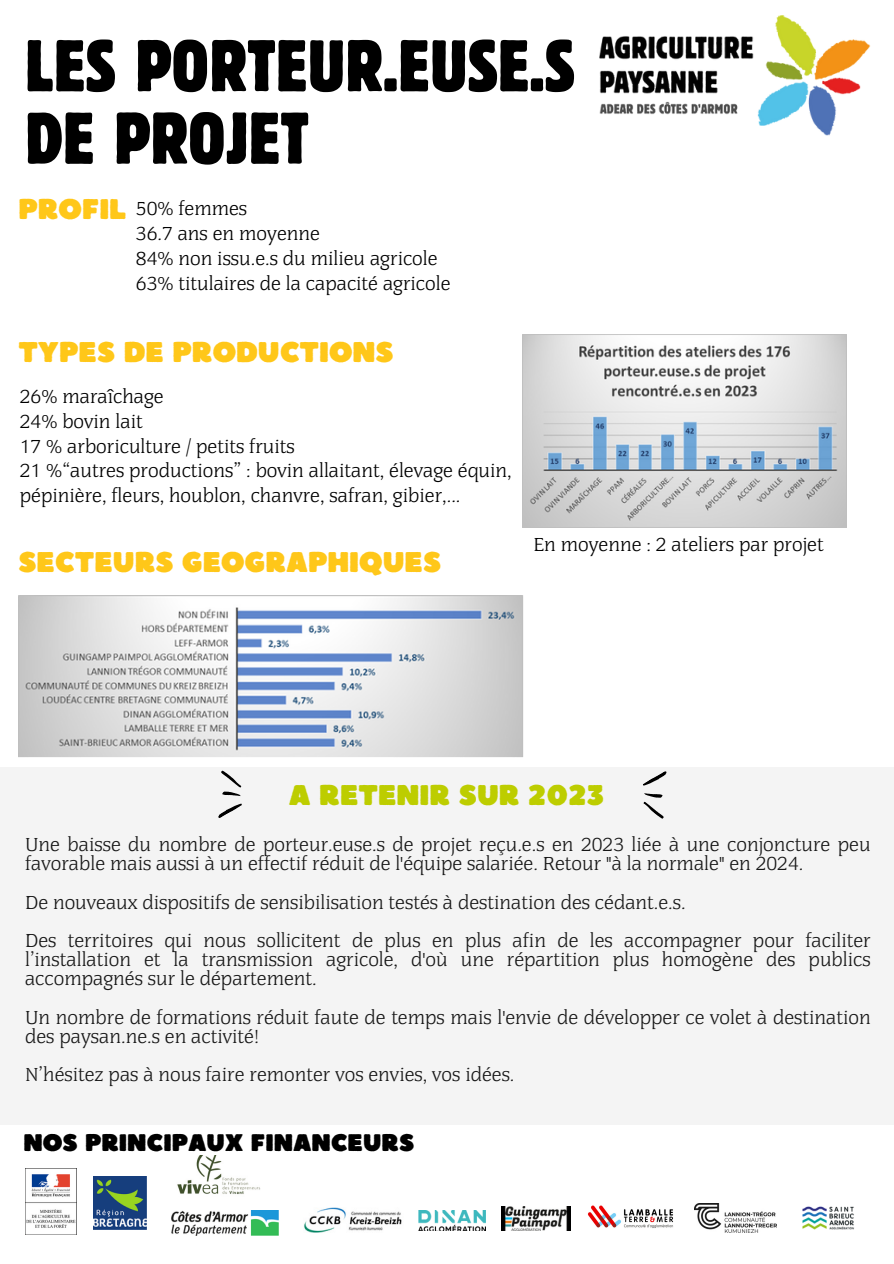
<style>
.page{position:relative;width:894px;height:1264px;background:#fff}
.page>*{position:absolute;margin:0;border:0;box-sizing:border-box;transform-origin:0 0}
.t1{font:condensed 72.45px/72.4px "Block BE";color:#000}
.t2{font:28.5px "Boulder";color:#ffc719}
.t3{font:28.5px "Boulder";color:#bdcd00}
.t4{font:24px "Boulder";color:#000}
.t5{font:300 19.5px/19.2px "Congress";color:#171717}
.t6{font:300 19.5px/24.8px "Congress";color:#000}
</style>
<div class="page">
<div style="left:0;top:767px;width:893px;height:358px;background:#f4f4f4"></div>
<svg style="left:218px;top:770px;width:24px;height:48px"></svg>
<svg style="left:643px;top:771px;width:23px;height:47px"></svg>
<img style="left:599px;top:15px;width:271px;height:121px">
<img style="left:587px;top:1205px;width:87px;height:23px">
<img style="left:93px;top:1176px;width:53px;height:53px">
<img style="left:304px;top:1207px;width:98px;height:25px">
<img style="left:177px;top:1155px;width:83px;height:39px">
<img style="left:501px;top:1206px;width:69px;height:24px">
<img style="left:172px;top:1210px;width:106px;height:25px">
<img style="left:25px;top:1168px;width:52px;height:66px">
<img style="left:418px;top:1210px;width:67px;height:20px">
<img style="left:776px;top:1206px;width:78px;height:24px">
<img style="left:522px;top:335px;width:323px;height:192px">
<img style="left:18px;top:596px;width:505px;height:161px">
<img style="left:694px;top:1203px;width:82px;height:29px">
<h2 class="t1" style="left:25px;top:30px;width:551px">LES PORTEUR.EUSE.S<br>DE PROJET</h2>
<p class="t2" style="left:18px;top:190px;width:109px">PROFIL</p>
<h1 class="t6" style="left:136px;top:198px;width:113px">50% femmes</h1>
<p class="t6" style="left:136px;top:223px;width:185px">36.7 ans en moyenne</p>
<h2 class="t6" style="left:136px;top:247px;width:303px">84% non issu.e.s du milieu agricole</h2>
<p class="t6" style="left:136px;top:272px;width:316px">63% titulaires de la capacité agricole</p>
<p class="t2" style="left:18px;top:334px;width:377px">TYPES DE PRODUCTIONS</p>
<p class="t6" style="left:20px;top:385px;width:145px">26% maraîchage</p>
<p class="t6" style="left:20px;top:410px;width:124px">24% bovin lait</p>
<p class="t6" style="left:20px;top:435px;width:276px">17 % arboriculture / petits fruits</p>
<p class="t6" style="left:20px;top:460px;width:493px">21 %“autres productions” : bovin allaitant, élevage équin, pépinière, fleurs, houblon, chanvre, safran, gibier,...</p>
<p class="t2" style="left:18px;top:543px;width:424px">SECTEURS GEOGRAPHIQUES</p>
<p class="t6" style="left:533px;top:534px;width:292px">En moyenne : 2 ateliers par projet</p>
<p class="t3" style="left:289px;top:776px;width:317px">A RETENIR SUR 2023</p>
<p class="t5" style="left:25px;top:836px;width:846px">Une baisse du nombre de porteur.euse.s de projet reçu.e.s en 2023 liée à une conjoncture peu favorable mais aussi à un effectif réduit de l'équipe salariée. Retour "à la normale" en 2024.</p>
<p class="t5" style="left:25px;top:894px;width:662px">De nouveaux dispositifs de sensibilisation testés à destination des cédant.e.s.</p>
<p class="t5" style="left:25px;top:932px;width:846px;text-align:justify">Des territoires qui nous sollicitent de plus en plus afin de les accompagner pour faciliter l’installation et la transmission agricole, d'où une répartition plus homogène des publics accompagnés sur le département.</p>
<h3 class="t5" style="left:25px;top:1008px;width:846px">Un nombre de formations réduit faute de temps mais l'envie de développer ce volet à destination des paysan.ne.s en activité!</h3>
<p class="t5" style="left:25px;top:1066px;width:491px">N’hésitez pas à nous faire remonter vos envies, vos idées.</p>
<p class="t4" style="left:23px;top:1126px;width:392px">NOS PRINCIPAUX FINANCEURS</p>
</div>
